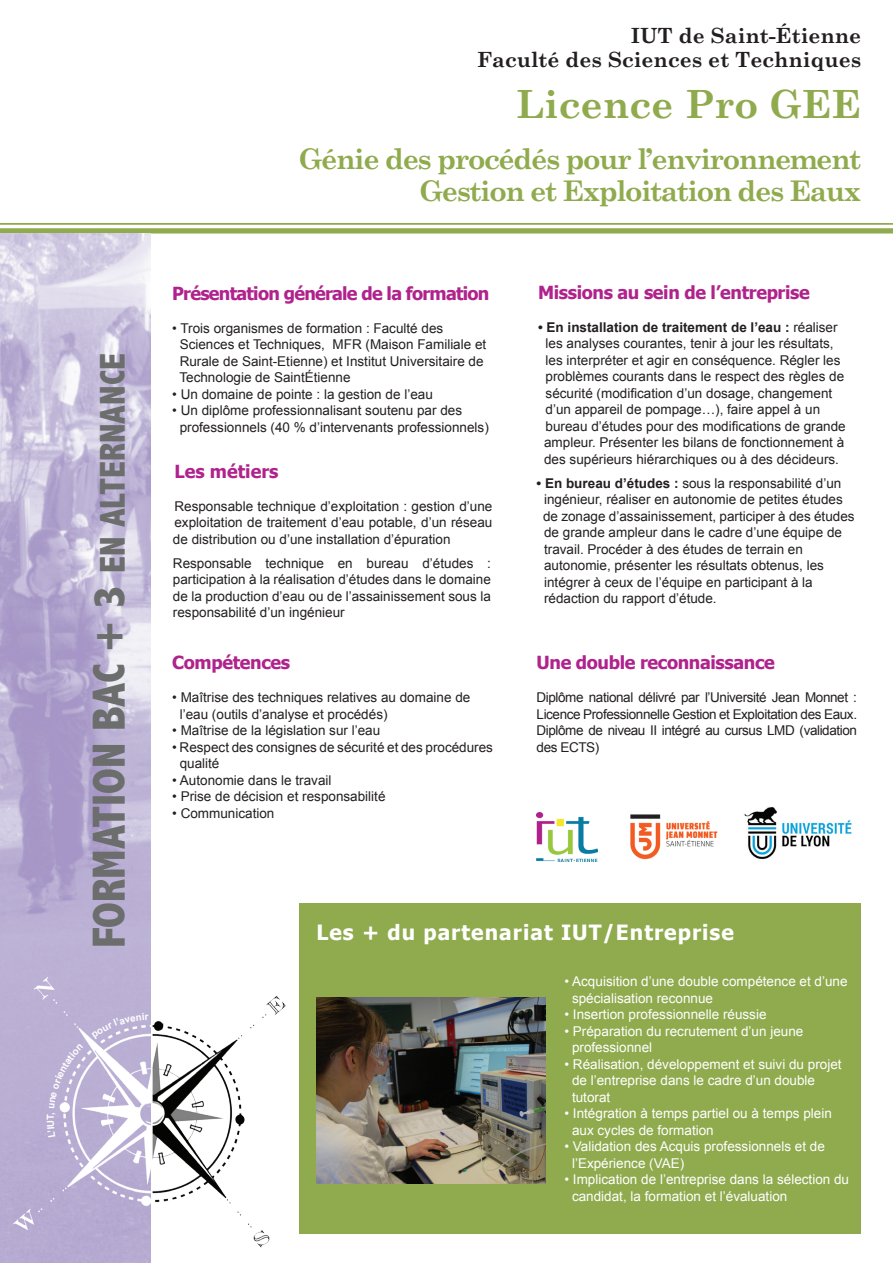
<style>
.page{position:relative;width:893px;height:1263px;background:#fff}
.page>*{position:absolute;margin:0;border:0;box-sizing:border-box;transform-origin:0 0}
.t1{font:800 condensed 46.5px "Abadi";color:#6c6d6d}
.t2{font:700 39px "Century Schoolbook";color:#90aa4e}
.t3{font:700 28.5px/31.5px "Century Schoolbook";letter-spacing:-.05em;color:#90aa4e;text-align:right}
.t4{font:700 21px/24px "Century Schoolbook";color:#231f20;text-align:right}
.t5{font:700 21px "Tahoma";letter-spacing:.05em;color:#fff}
.t6{font:700 18px "Tahoma";letter-spacing:-.02em;color:#b0228c}
.t7{font:700 18px "Tahoma";letter-spacing:-.04em;color:#b0228c}
.t8{font:700 18px "Tahoma";color:#b0228c}
.t9{font:13.5px/16.5px "Arial";color:#231f20}
.t10{font:13.5px/16.5px "Arial";color:#fff}
.t11{font:700 9.75px "Arial";color:#fff}
.s1{font-size:36px}
.s2{font-weight:700}
</style>
<div class="page">
<div style="left:0;top:228px;width:893px;height:5px;background:#90aa4e"></div>
<hr style="left:0;top:223px;width:893px;height:2px;background:#90aa4e">
<img style="left:0;top:233px;width:151px;height:697px">
<img style="left:0;top:930px;width:286px;height:333px">
<div style="left:299px;top:904px;width:562px;height:330px;background:#90aa4e"></div>
<img style="left:316px;top:997px;width:229px;height:186px">
<img style="left:630px;top:814px;width:88px;height:46px">
<img style="left:744px;top:807px;width:108px;height:52px">
<img style="left:537px;top:812px;width:61px;height:49px">
<svg style="left:47px;top:1120px;width:9px;height:18px"></svg>
<svg style="left:49px;top:1044px;width:34px;height:70px;background:#c0b6d7"></svg>
<svg style="left:92px;top:1013px;width:57px;height:26px"></svg>
<h1 class="t1" style="left:83px;top:948px;width:597px;rotate:-90deg">FORMATION BAC + 3 <span class="s1">EN ALTERNANCE</span></h1>
<p class="t11" style="left:44px;top:1119px;width:8px;rotate:-90deg">T</p>
<h3 class="t4" style="left:477px;top:23px;width:386px">IUT de Saint-Étienne<br>Faculté des Sciences et Techniques</h3>
<h2 class="t2" style="left:516px;top:81px;width:347px">Licence Pro GEE</h2>
<h3 class="t3" style="left:299px;top:143px;width:564px">Génie des procédés pour l’environnement<br>Gestion et Exploitation des Eaux</h3>
<h3 class="t7" style="left:172px;top:281px;width:319px">Présentation générale de la formation</h3>
<p class="t9" style="left:179px;top:320px;width:308px;text-indent:-7px">• Trois organismes de formation : Faculté des Sciences et Techniques, MFR (Maison Familiale et Rurale de Saint-Etienne) et Institut Universitaire de Technologie de SaintÉtienne</p>
<p class="t9" style="left:172px;top:386px;width:262px">• Un domaine de pointe : la gestion de l’eau</p>
<p class="t9" style="left:180px;top:402px;width:311px;text-indent:-8px">• Un diplôme professionnalisant soutenu par des professionnels (40 % d’intervenants professionnels)</p>
<h3 class="t8" style="left:174px;top:458px;width:106px">Les métiers</h3>
<p class="t9" style="left:173px;top:498px;width:321px;text-align:justify">Responsable technique d’exploitation : gestion d’une exploitation de traitement d’eau potable, d’un réseau de distribution ou d’une installation d’épuration</p>
<p class="t9" style="left:173px;top:555px;width:320px;text-align:justify">Responsable technique en bureau d’études : participation à la réalisation d’études dans le domaine de la production d’eau ou de l’assainissement sous la responsabilité d’un ingénieur</p>
<h3 class="t6" style="left:172px;top:650px;width:119px">Compétences</h3>
<p class="t9" style="left:180px;top:689px;width:292px;text-indent:-8px">• Maîtrise des techniques relatives au domaine de l’eau (outils d’analyse et procédés)</p>
<p class="t9" style="left:172px;top:722px;width:210px">• Maîtrise de la législation sur l’eau</p>
<p class="t9" style="left:180px;top:739px;width:315px;text-indent:-8px">• Respect des consignes de sécurité et des procédures qualité</p>
<p class="t9" style="left:172px;top:772px;width:161px">• Autonomie dans le travail</p>
<p class="t9" style="left:172px;top:788px;width:215px">• Prise de décision et responsabilité</p>
<p class="t9" style="left:172px;top:805px;width:104px">• Communication</p>
<h3 class="t6" style="left:538px;top:279px;width:273px">Missions au sein de l’entreprise</h3>
<p class="t9" style="left:544px;top:319px;width:303px;text-indent:-6px"><span class="s2">• En installation de traitement de l’eau :</span> réaliser les analyses courantes, tenir à jour les résultats, les interpréter et agir en conséquence. Régler les problèmes courants dans le respect des règles de sécurité (modification d’un dosage, changement d’un appareil de pompage…), faire appel à un bureau d’études pour des modifications de grande ampleur. Présenter les bilans de fonctionnement à des supérieurs hiérarchiques ou à des décideurs.</p>
<p class="t9" style="left:543px;top:475px;width:313px;text-indent:-7px"><span class="s2">• En bureau d’études :</span> sous la responsabilité d’un ingénieur, réaliser en autonomie de petites études de zonage d’assainissement, participer à des études de grande ampleur dans le cadre d’une équipe de travail. Procéder à des études de terrain en autonomie, présenter les résultats obtenus, les intégrer à ceux de l’équipe en participant à la rédaction du rapport d’étude.</p>
<h3 class="t6" style="left:537px;top:650px;width:240px">Une double reconnaissance</h3>
<p class="t9" style="left:537px;top:689px;width:322px;text-align:justify">Diplôme national délivré par l’Université Jean Monnet :<br>Licence Professionnelle Gestion et Exploitation des Eaux.<br>Diplôme de niveau II intégré au cursus LMD (validation des ECTS)</p>
<h3 class="t5" style="left:316px;top:918px;width:419px">Les + du partenariat IUT/Entreprise</h3>
<p class="t10" style="left:572px;top:973px;width:277px;text-indent:-8px">• Acquisition d’une double compétence et d’une spécialisation reconnue</p>
<p class="t10" style="left:564px;top:1006px;width:204px">• Insertion professionnelle réussie</p>
<p class="t10" style="left:572px;top:1023px;width:233px;text-indent:-8px">• Préparation du recrutement d’un jeune professionnel</p>
<p class="t10" style="left:572px;top:1056px;width:271px;text-indent:-8px">• Réalisation, développement et suivi du projet de l’entreprise dans le cadre d’un double tutorat</p>
<p class="t10" style="left:572px;top:1105px;width:261px;text-indent:-8px">• Intégration à temps partiel ou à temps plein aux cycles de formation</p>
<p class="t10" style="left:572px;top:1138px;width:254px;text-indent:-8px">• Validation des Acquis professionnels et de l’Expérience (VAE)</p>
<p class="t10" style="left:572px;top:1171px;width:279px;text-indent:-8px">• Implication de l’entreprise dans la sélection du candidat, la formation et l’évaluation</p>
</div>
